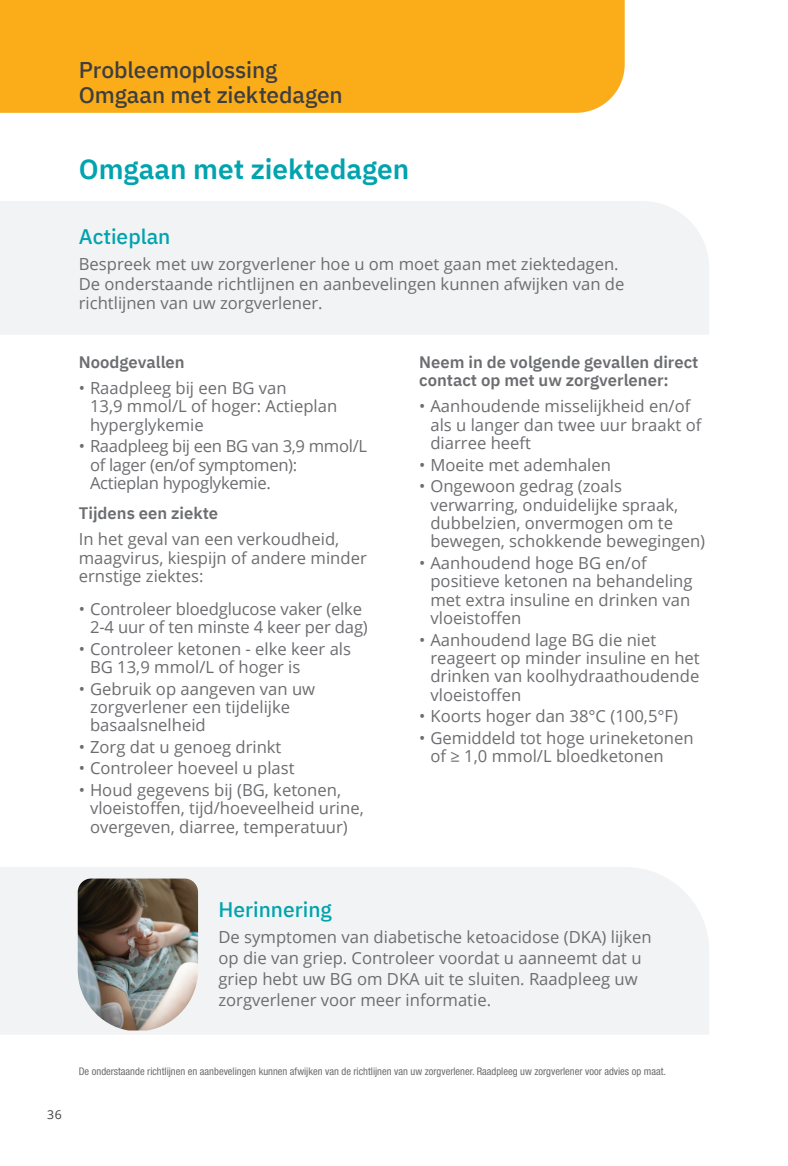
<style>
.page{position:relative;width:788px;height:1166px;background:#fff}
.page>*{position:absolute;margin:0;border:0;box-sizing:border-box;transform-origin:0 0}
.Headline{font:600 28px "IBM Plex Sans";color:#00a3ae}
.Header_Small_Left{font:500 22.75px/25.4px "IBM Plex Sans";letter-spacing:-.005em;color:#3e3e3f}
.Subhead__Callout{font:500 21px "IBM Plex Sans";color:#00a3ae}
.Body_Copy{font:16.62px/18.4px "Open Sans";color:#6c6d70}
.Semibold_Subhead{font:600 16.62px/18.4px "IBM Plex Sans";color:#6c6d70}
.Body_Copy-2{font:16.62px/18.4px "Open Sans";letter-spacing:-.02em;color:#6c6d70}
.t1{font:12.25px "Open Sans";color:#3e3e3f}
.Legal{font:condensed 10.5px "Helvetica Neue LT Std";color:#6c6d70}
</style>
<div class="page">
<div style="left:0;top:0;width:624px;height:113px;background:#faad19"></div>
<div style="left:0;top:867px;width:709px;height:167px;background:#f2f3f4"></div>
<div style="left:0;top:201px;width:709px;height:133px;background:#f2f3f4"></div>
<img style="left:78px;top:878px;width:120px;height:152px">
<p class="Header_Small_Left" style="left:79px;top:55px;width:265px">Probleemoplossing<br>Omgaan met ziektedagen</p>
<p class="Headline" style="left:79px;top:147px;width:332px">Omgaan met ziektedagen</p>
<p class="Subhead__Callout" style="left:79px;top:220px;width:93px">Actieplan</p>
<p class="Body_Copy" style="left:79px;top:254px;width:547px;line-height:19.2px">Bespreek met uw zorgverlener hoe u om moet gaan met ziektedagen.<br>De onderstaande richtlijnen en aanbevelingen kunnen afwijken van de richtlijnen van uw zorgverlener.</p>
<p class="Semibold_Subhead" style="left:79px;top:351px;width:107px">Noodgevallen</p>
<p class="Body_Copy" style="left:90px;top:378px;width:249px;text-indent:-11px">• Raadpleeg bij een BG van<br>13,9 mmol/L of hoger: Actieplan hyperglykemie</p>
<p class="Body_Copy-2" style="left:90px;top:437px;width:278px;text-indent:-11px">• Raadpleeg bij een BG van 3,9 mmol/L of lager (en/of symptomen):<br>Actieplan hypoglykemie.</p>
<p class="Semibold_Subhead" style="left:79px;top:503px;width:141px">Tijdens een ziekte</p>
<p class="Body_Copy" style="left:79px;top:530px;width:289px">In het geval van een verkoudheid, maagvirus, kiespijn of andere minder ernstige ziektes:</p>
<p class="Body_Copy" style="left:90px;top:599px;width:279px;text-indent:-11px">• Controleer bloedglucose vaker (elke<br>2-4 uur of ten minste 4 keer per dag)</p>
<p class="Body_Copy" style="left:90px;top:639px;width:262px;text-indent:-11px">• Controleer ketonen - elke keer als<br>BG 13,9 mmol/L of hoger is</p>
<p class="Body_Copy" style="left:90px;top:679px;width:226px;text-indent:-11px">• Gebruik op aangeven van uw zorgverlener een tijdelijke basaalsnelheid</p>
<p class="Body_Copy" style="left:79px;top:737px;width:204px">• Zorg dat u genoeg drinkt</p>
<p class="Body_Copy" style="left:79px;top:758px;width:217px">• Controleer hoeveel u plast</p>
<p class="Body_Copy" style="left:90px;top:780px;width:275px;text-indent:-11px">• Houd gegevens bij (BG, ketonen, vloeistoffen, tijd/hoeveelheid urine, overgeven, diarree, temperatuur)</p>
<p class="Semibold_Subhead" style="left:419px;top:351px;width:281px">Neem in de volgende gevallen direct contact op met uw zorgverlener:</p>
<p class="Body_Copy" style="left:430px;top:397px;width:272px;text-indent:-11px">• Aanhoudende misselijkheid en/of als u langer dan twee uur braakt of diarree heeft</p>
<p class="Body_Copy" style="left:419px;top:455px;width:193px">• Moeite met ademhalen</p>
<p class="Body_Copy" style="left:430px;top:476px;width:276px;text-indent:-11px">• Ongewoon gedrag (zoals verwarring, onduidelijke spraak, dubbelzien, onvermogen om te bewegen, schokkende bewegingen)</p>
<p class="Body_Copy" style="left:430px;top:553px;width:263px;text-indent:-11px">• Aanhoudend hoge BG en/of positieve ketonen na behandeling met extra insuline en drinken van vloeistoffen</p>
<p class="Body_Copy" style="left:430px;top:630px;width:271px;text-indent:-11px">• Aanhoudend lage BG die niet reageert op minder insuline en het drinken van koolhydraathoudende vloeistoffen</p>
<p class="Body_Copy" style="left:419px;top:706px;width:260px">• Koorts hoger dan 38°C (100,5°F)</p>
<p class="Body_Copy" style="left:430px;top:728px;width:265px;text-indent:-11px">• Gemiddeld tot hoge urineketonen of ≥ 1,0 mmol/L bloedketonen</p>
<p class="Subhead__Callout" style="left:218px;top:893px;width:115px">Herinnering</p>
<p class="Body_Copy" style="left:218px;top:926px;width:435px;line-height:21px">De symptomen van diabetische ketoacidose (DKA) lijken op die van griep. Controleer voordat u aanneemt dat u griep hebt uw BG om DKA uit te sluiten. Raadpleeg uw zorgverlener voor meer informatie.</p>
<p class="t1" style="left:47px;top:1105px;width:16px">36</p>
<p class="Legal" style="left:79px;top:1064px;width:588px">De onderstaande richtlijnen en aanbevelingen kunnen afwijken van de richtlijnen van uw zorgverlener. Raadpleeg uw zorgverlener voor advies op maat.</p>
</div>
